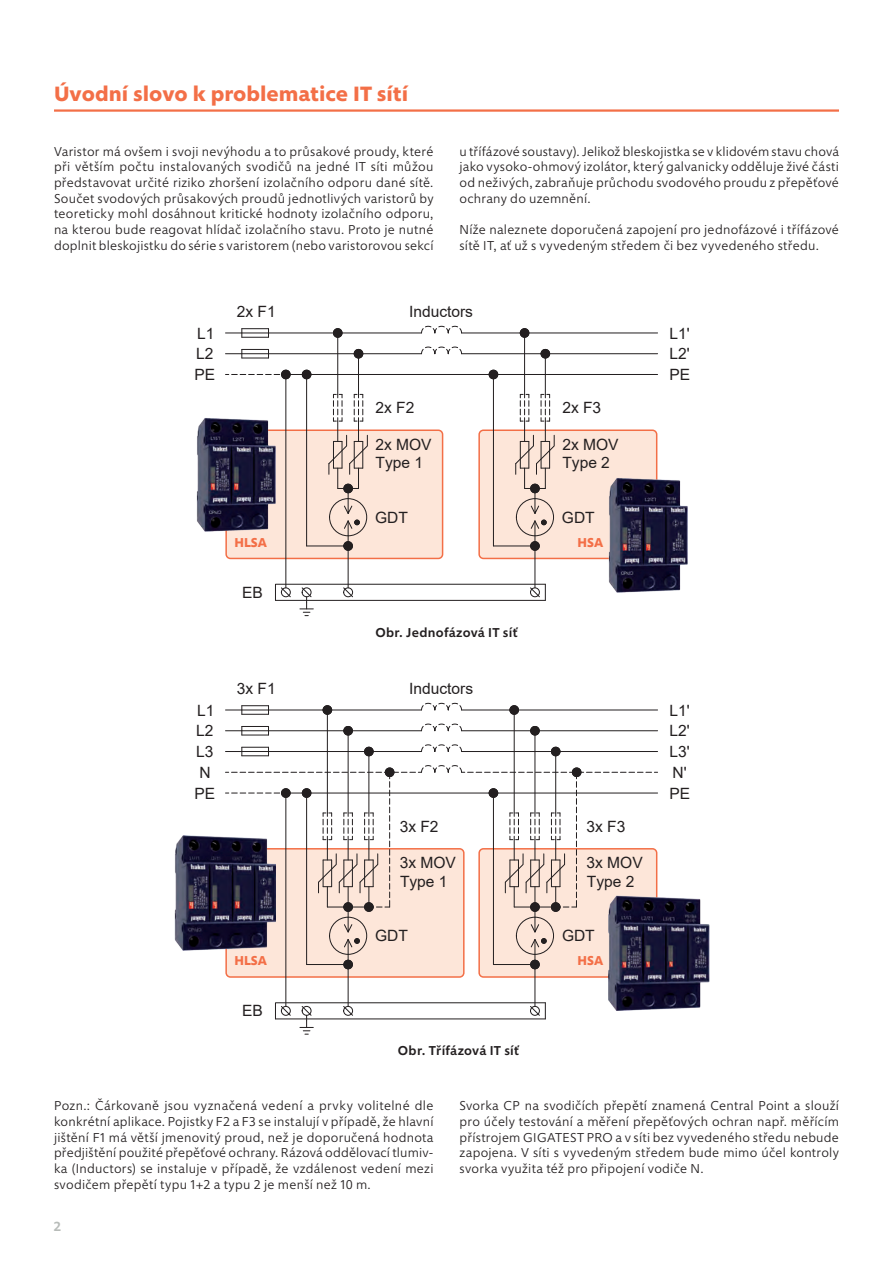
<style>
.page{position:relative;width:893px;height:1263px;background:#fff}
.page>*{position:absolute;margin:0;border:0;box-sizing:border-box;transform-origin:0 0}
.t1{font:700 21px "Morandi";color:#f36f47}
.t2{font:15.6px/20.7px "Arial";color:#231f20}
.t3{font:600 13.5px "Morandi";color:#b8bcb9}
.t4{font:300 13.05px/15.6px "Morandi";letter-spacing:.02em;color:#231f20;text-align:justify}
.t5{font:600 13.05px "Morandi";letter-spacing:.02em;color:#231f20}
.t6{font:700 13.05px "Morandi";color:#f36f47}
</style>
<div class="page">
<div style="left:479px;top:430px;width:178px;height:128px;background:#fde6d9;border-radius:4px"></div>
<div style="left:478px;top:429px;width:179px;height:130px;border:2px solid #f36f47;border-radius:4px"></div>
<div style="left:479px;top:849px;width:178px;height:128px;background:#fde6d9;border-radius:4px"></div>
<div style="left:226px;top:430px;width:217px;height:128px;background:#fde6d9;border-radius:4px"></div>
<div style="left:225px;top:429px;width:218px;height:130px;border:2px solid #f36f47;border-radius:4px"></div>
<div style="left:226px;top:849px;width:238px;height:128px;background:#fde6d9;border-radius:4px"></div>
<div style="left:225px;top:848px;width:240px;height:130px;border:2px solid #f36f47;border-radius:4px"></div>
<hr style="left:268px;top:751px;width:153px;height:1px;background:#231f20">
<hr style="left:268px;top:709px;width:153px;height:1px;background:#231f20">
<hr style="left:268px;top:730px;width:153px;height:1px;background:#231f20">
<svg style="left:225px;top:705px;width:44px;height:10px"></svg>
<svg style="left:225px;top:726px;width:44px;height:9px"></svg>
<svg style="left:225px;top:747px;width:44px;height:9px"></svg>
<hr style="left:534px;top:731px;width:1px;height:82px;background:#231f20">
<hr style="left:514px;top:710px;width:1px;height:103px;background:#231f20">
<svg style="left:511px;top:705px;width:8px;height:10px"></svg>
<div style="left:509px;top:705px;width:10px;height:10px;border:1px solid #231f20;border-radius:50%"></div>
<svg style="left:530px;top:726px;width:10px;height:10px"></svg>
<div style="left:530px;top:726px;width:10px;height:9px;border:1px solid #231f20;border-radius:50%"></div>
<svg style="left:551px;top:746px;width:10px;height:10px"></svg>
<div style="left:551px;top:747px;width:9px;height:9px;border:1px solid #231f20;border-radius:50%"></div>
<hr style="left:462px;top:709px;width:196px;height:1px;background:#231f20">
<hr style="left:462px;top:730px;width:196px;height:1px;background:#231f20">
<hr style="left:462px;top:751px;width:196px;height:1px;background:#231f20">
<hr style="left:555px;top:751px;width:1px;height:62px;background:#231f20">
<hr style="left:348px;top:731px;width:1px;height:82px;background:#231f20">
<hr style="left:327px;top:710px;width:1px;height:103px;background:#231f20">
<svg style="left:322px;top:705px;width:10px;height:10px"></svg>
<div style="left:323px;top:705px;width:9px;height:10px;border:1px solid #231f20;border-radius:50%"></div>
<svg style="left:343px;top:726px;width:10px;height:10px"></svg>
<div style="left:343px;top:726px;width:10px;height:9px;border:1px solid #231f20;border-radius:50%"></div>
<svg style="left:364px;top:746px;width:10px;height:10px"></svg>
<div style="left:364px;top:747px;width:10px;height:9px;border:1px solid #231f20;border-radius:50%"></div>
<hr style="left:368px;top:751px;width:1px;height:62px;background:#231f20">
<hr style="left:348px;top:954px;width:1px;height:52px;background:#231f20">
<svg style="left:420px;top:702px;width:43px;height:9px"></svg>
<svg style="left:420px;top:723px;width:43px;height:9px"></svg>
<svg style="left:421px;top:744px;width:41px;height:8px"></svg>
<hr style="left:285px;top:793px;width:1px;height:213px;background:#231f20">
<hr style="left:534px;top:954px;width:1px;height:52px;background:#231f20">
<svg style="left:275px;top:1002px;width:271px;height:33px"></svg>
<svg style="left:225px;top:764px;width:433px;height:205px"></svg>
<hr style="left:268px;top:332px;width:154px;height:1px;background:#231f20">
<hr style="left:268px;top:353px;width:154px;height:1px;background:#231f20">
<svg style="left:225px;top:328px;width:44px;height:10px"></svg>
<svg style="left:225px;top:349px;width:44px;height:9px"></svg>
<hr style="left:545px;top:354px;width:1px;height:40px;background:#231f20">
<hr style="left:524px;top:333px;width:1px;height:61px;background:#231f20">
<svg style="left:519px;top:328px;width:11px;height:10px"></svg>
<div style="left:520px;top:328px;width:9px;height:10px;border:1px solid #231f20;border-radius:50%"></div>
<svg style="left:540px;top:349px;width:10px;height:10px"></svg>
<div style="left:541px;top:349px;width:9px;height:9px;border:1px solid #231f20;border-radius:50%"></div>
<hr style="left:462px;top:332px;width:196px;height:1px;background:#231f20">
<hr style="left:462px;top:353px;width:196px;height:1px;background:#231f20">
<hr style="left:358px;top:353px;width:1px;height:41px;background:#231f20">
<hr style="left:337px;top:333px;width:1px;height:61px;background:#231f20">
<svg style="left:333px;top:328px;width:8px;height:10px"></svg>
<div style="left:333px;top:328px;width:10px;height:10px;border:1px solid #231f20;border-radius:50%"></div>
<svg style="left:353px;top:349px;width:11px;height:10px"></svg>
<div style="left:354px;top:349px;width:9px;height:9px;border:1px solid #231f20;border-radius:50%"></div>
<hr style="left:348px;top:536px;width:1px;height:52px;background:#231f20">
<hr style="left:286px;top:374px;width:372px;height:1px;background:#231f20">
<svg style="left:420px;top:325px;width:43px;height:9px"></svg>
<svg style="left:420px;top:346px;width:43px;height:9px"></svg>
<hr style="left:285px;top:374px;width:1px;height:214px;background:#231f20">
<hr style="left:306px;top:374px;width:1px;height:172px;background:#231f20">
<svg style="left:302px;top:369px;width:10px;height:10px"></svg>
<div style="left:302px;top:370px;width:9px;height:9px;border:1px solid #231f20;border-radius:50%"></div>
<svg style="left:327px;top:394px;width:41px;height:157px"></svg>
<div style="left:343px;top:541px;width:10px;height:10px;border:1px solid #231f20;border-radius:50%"></div>
<hr style="left:307px;top:545px;width:41px;height:1px;background:#231f20">
<hr style="left:534px;top:536px;width:1px;height:52px;background:#231f20">
<hr style="left:493px;top:374px;width:1px;height:172px;background:#231f20">
<svg style="left:488px;top:369px;width:10px;height:10px"></svg>
<div style="left:489px;top:370px;width:9px;height:9px;border:1px solid #231f20;border-radius:50%"></div>
<svg style="left:514px;top:394px;width:41px;height:157px"></svg>
<div style="left:530px;top:541px;width:10px;height:10px;border:1px solid #231f20;border-radius:50%"></div>
<hr style="left:493px;top:545px;width:42px;height:1px;background:#231f20">
<svg style="left:275px;top:583px;width:271px;height:33px"></svg>
<svg style="left:225px;top:369px;width:66px;height:10px"></svg>
<img style="left:608px;top:896px;width:101px;height:115px">
<img style="left:608px;top:477px;width:80px;height:115px">
<img style="left:196px;top:418px;width:81px;height:114px">
<img style="left:174px;top:835px;width:101px;height:115px">
<hr style="left:54px;top:109px;width:785px;height:3px;background:#f36f47">
<p class="t1" style="left:54px;top:77px;width:356px">Úvodní slovo k problematice IT sítí</p>
<p class="t4" style="left:54px;top:142px;width:381px">Varistor má ovšem i svoji nevýhodu a to průsakové proudy, které při větším počtu instalovaných svodičů na jedné IT síti můžou představovat určité riziko zhoršení izolačního odporu dané sítě.<br>Součet svodových průsakových proudů jednotlivých varistorů by teoreticky mohl dosáhnout kritické hodnoty izolačního odporu, na kterou bude reagovat hlídač izolačního stavu. Proto je nutné doplnit bleskojistku do série s varistorem (nebo varistorovou sekcí</p>
<p class="t4" style="left:459px;top:142px;width:381px">u třífázové soustavy). Jelikož bleskojistka se v klidovém stavu chová jako vysoko-ohmový izolátor, který galvanicky odděluje živé části od neživých, zabraňuje průchodu svodového proudu z přepěťové ochrany do uzemnění.</p>
<p class="t4" style="left:459px;top:221px;width:381px">Níže naleznete doporučená zapojení pro jednofázové i třífázové sítě IT, ať už s vyvedeným středem či bez vyvedeného středu.</p>
<p class="t2" style="left:194px;top:324px;width:22px;text-align:justify">L1<br>L2<br>PE</p>
<p class="t2" style="left:194px;top:701px;width:22px;text-align:center">L1<br>L2<br>L3<br>N<br>PE</p>
<p class="t2" style="left:237px;top:302px;width:40px">2x F1</p>
<p class="t2" style="left:409px;top:302px;width:65px">Inductors</p>
<p class="t2" style="left:375px;top:399px;width:40px">2x F2</p>
<p class="t2" style="left:562px;top:399px;width:40px">2x F3</p>
<p class="t2" style="left:375px;top:436px;width:58px;line-height:18.6px">2x MOV<br>Type 1</p>
<p class="t2" style="left:562px;top:436px;width:58px;line-height:18.6px">2x MOV<br>Type 2</p>
<p class="t2" style="left:375px;top:508px;width:34px">GDT</p>
<p class="t2" style="left:562px;top:508px;width:34px">GDT</p>
<p class="t6" style="left:234px;top:532px;width:34px">HLSA</p>
<p class="t6" style="left:578px;top:532px;width:27px">HSA</p>
<p class="t2" style="left:242px;top:583px;width:22px">EB</p>
<p class="t5" style="left:375px;top:622px;width:144px">Obr. Jednofázová IT síť</p>
<p class="t2" style="left:237px;top:679px;width:40px">3x F1</p>
<p class="t2" style="left:409px;top:679px;width:65px">Inductors</p>
<p class="t2" style="left:400px;top:817px;width:40px">3x F2</p>
<p class="t2" style="left:400px;top:855px;width:58px;line-height:18.6px">3x MOV<br>Type 1</p>
<p class="t2" style="left:375px;top:927px;width:34px">GDT</p>
<p class="t2" style="left:587px;top:817px;width:40px">3x F3</p>
<p class="t2" style="left:586px;top:855px;width:58px;line-height:18.6px">3x MOV<br>Type 2</p>
<p class="t2" style="left:562px;top:927px;width:34px">GDT</p>
<p class="t6" style="left:234px;top:950px;width:34px">HLSA</p>
<p class="t6" style="left:578px;top:950px;width:27px">HSA</p>
<p class="t2" style="left:242px;top:1002px;width:22px">EB</p>
<p class="t5" style="left:398px;top:1041px;width:123px">Obr. Třífázová IT síť</p>
<p class="t2" style="left:669px;top:324px;width:22px;text-align:justify">L1' L2' PE</p>
<p class="t2" style="left:669px;top:701px;width:22px">L1'<br>L2'<br>L3'<br>N'<br>PE</p>
<p class="t4" style="left:54px;top:1097px;width:381px">Pozn.: Čárkovaně jsou vyznačená vedení a prvky volitelné dle konkrétní aplikace. Pojistky F2 a F3 se instalují v případě, že hlavní jištění F1 má větší jmenovitý proud, než je doporučená hodnota předjištění použité přepěťové ochrany. Rázová oddělovací tlumiv&shy;ka (Inductors) se instaluje v případě, že vzdálenost vedení mezi svodičem přepětí typu 1+2 a typu 2 je menší než 10 m.</p>
<p class="t4" style="left:459px;top:1097px;width:381px">Svorka CP na svodičích přepětí znamená Central Point a slouží pro účely testování a měření přepěťových ochran např. měřícím přístrojem GIGATEST PRO a v síti bez vyvedeného středu nebude zapojena. V síti s vyvedeným středem bude mimo účel kontroly svorka využita též pro připojení vodiče N.</p>
<p class="t3" style="left:54px;top:1216px;width:9px">2</p>
</div>
